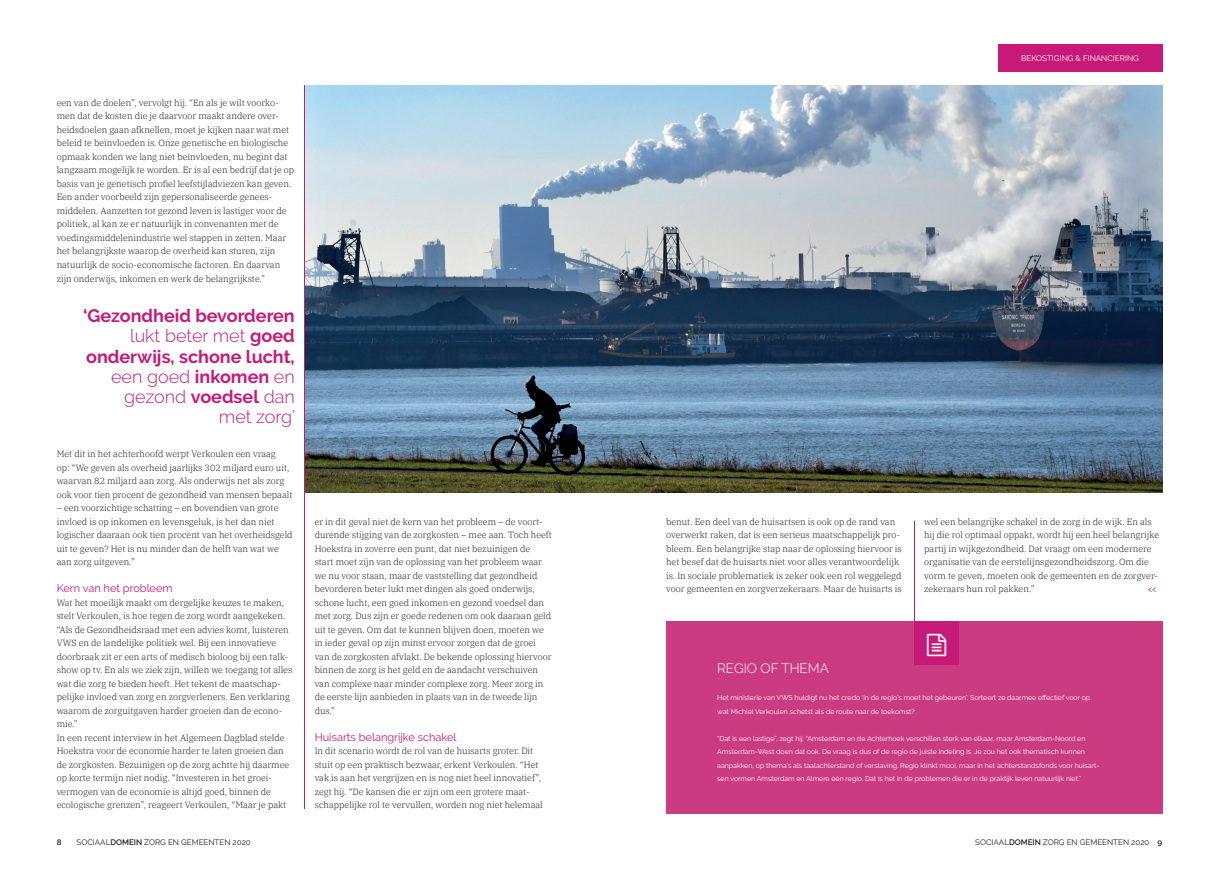
<style>
.page{position:relative;width:1219px;height:871px;background:#fff}
.page>*{position:absolute;margin:0;border:0;box-sizing:border-box;transform-origin:0 0}
.t1{font:700 18px/20.2px "Raleway";color:#c71a78;text-align:right}
.t2{font:300 13.5px "Raleway";color:#fff}
.t3{font:11px "Raleway";color:#c71a78}
.t4{font:300 9px/13.5px "IBM Plex Serif";color:#231f20}
.t5{font:9px "Raleway";color:#c71a78}
.t6{font:8px "Raleway";color:#231f20}
.t7{font:8px "Raleway";color:#fff}
.t8{font:600 8px "Raleway";color:#231f20}
.t9{font:7px/13.5px "Raleway";color:#fff}
.s1{font-weight:300}
.s2{font-weight:600}
</style>
<div class="page">
<div style="left:666px;top:621px;width:496px;height:193px;background:#cb3b82"></div>
<img style="left:305px;top:85px;width:857px;height:407px">
<div style="left:998px;top:44px;width:164px;height:27px;background:#c71a78"></div>
<hr style="left:914px;top:520px;width:1px;height:145px;background:#c71a78">
<hr style="left:304px;top:85px;width:1px;height:723px;background:#c71a78">
<div style="left:915px;top:621px;width:44px;height:44px;background:#c71a78"></div>
<p class="t4" style="left:57px;top:95px;width:239px">een van de doelen”, vervolgt hij. “En als je wilt voorko&shy;men dat de kosten die je daarvoor maakt andere over&shy;heidsdoelen gaan afknellen, moet je kijken naar wat met beleid te beïnvloeden is. Onze genetische en biologische opmaak konden we lang niet beïnvloeden, nu begint dat langzaam mogelijk te worden. Er is al een bedrijf dat je op basis van je genetisch profiel leefstijladviezen kan geven.<br>Een ander voorbeeld zijn gepersonaliseerde genees&shy;middelen. Aanzetten tot gezond leven is lastiger voor de politiek, al kan ze er natuurlijk in convenanten met de voedingsmiddelenindustrie wel stappen in zetten. Maar het belangrijkste waarop de overheid kan sturen, zijn natuurlijk de socio-economische factoren. En daarvan zijn onderwijs, inkomen en werk de belangrijkste.”</p>
<h1 class="t1" style="left:83px;top:306px;width:214px">‘Gezondheid bevorderen <span class="s1">lukt beter met</span> goed onderwijs, schone lucht, <span class="s1">een goed</span> inkomen <span class="s1">en gezond</span> voedsel <span class="s1">dan<br>met zorg’</span></h1>
<p class="t4" style="left:57px;top:446px;width:237px">Met dit in het achterhoofd werpt Verkoulen een vraag<br>op: “We geven als overheid jaarlijks 302 miljard euro uit, waarvan 82 miljard aan zorg. Als onderwijs net als zorg ook voor tien procent de gezondheid van mensen bepaalt</p>
<p class="t4" style="left:57px;top:500px;width:237px">– een voorzichtige schatting – en bovendien van grote invloed is op inkomen en levensgeluk, is het dan niet logischer daaraan ook tien procent van het overheidsgeld uit te geven? Het is nu minder dan de helft van wat we aan zorg uitgeven.”</p>
<p class="t3" style="left:57px;top:582px;width:117px">Kern van het probleem</p>
<p class="t4" style="left:57px;top:595px;width:237px">Wat het moeilijk maakt om dergelijke keuzes te maken, stelt Verkoulen, is hoe tegen de zorg wordt aangekeken. “Als de Gezondheidsraad met een advies komt, luisteren VWS en de landelijke politiek wel. Bij een innovatieve doorbraak zit er een arts of medisch bioloog bij een talk&shy;show op tv. En als we ziek zijn, willen we toegang tot alles wat die zorg te bieden heeft. Het tekent de maatschap&shy;pelijke invloed van zorg en zorgverleners. Een verklaring waarom de zorguitgaven harder groeien dan de econo&shy;mie.”<br>In een recent interview in het Algemeen Dagblad stelde Hoekstra voor de economie harder te laten groeien dan de zorgkosten. Bezuinigen op de zorg achtte hij daarmee op korte termijn niet nodig. “Investeren in het groei&shy;vermogen van de economie is altijd goed, binnen de ecologische grenzen”, reageert Verkoulen, “Maar je pakt</p>
<p class="t4" style="left:315px;top:514px;width:239px">er in dit geval niet de kern van het probleem – de voort&shy;durende stijging van de zorgkosten – mee aan. Toch heeft Hoekstra in zoverre een punt, dat niet bezuinigen de<br>start moet zijn van de oplossing van het probleem waar we nu voor staan, maar de vaststelling dat gezondheid bevorderen beter lukt met dingen als goed onderwijs, schone lucht, een goed inkomen en gezond voedsel dan met zorg. Dus zijn er goede redenen om ook daaraan geld uit te geven. Om dat te kunnen blijven doen, moeten we in ieder geval op zijn minst ervoor zorgen dat de groei van de zorgkosten afvlakt. De bekende oplossing hiervoor binnen de zorg is het geld en de aandacht verschuiven van complexe naar minder complexe zorg. Meer zorg in de eerste lijn aanbieden in plaats van in de tweede lijn dus.”</p>
<p class="t3" style="left:315px;top:730px;width:143px">Huisarts belangrijke schakel</p>
<p class="t4" style="left:315px;top:743px;width:230px">In dit scenario wordt de rol van de huisarts groter. Dit stuit op een praktisch bezwaar, erkent Verkoulen. “Het vak is aan het vergrijzen en is nog niet heel innovatief”, zegt hij. “De kansen die er zijn om een grotere maat&shy;schappelijke rol te vervullen, worden nog niet helemaal</p>
<p class="t7" style="left:1021px;top:54px;width:119px">BEKOSTIGING &amp; FINANCIERING</p>
<p class="t4" style="left:666px;top:514px;width:237px">benut. Een deel van de huisartsen is ook op de rand van overwerkt raken, dat is een serieus maatschappelijk pro&shy;bleem. Een belangrijke stap naar de oplossing hiervoor is het besef dat de huisarts niet voor alles verantwoordelijk is. In sociale problematiek is zeker ook een rol weggelegd voor gemeenten en zorgverzekeraars. Maar de huisarts is</p>
<p class="t4" style="left:924px;top:514px;width:236px">wel een belangrijke schakel in de zorg in de wijk. En als hij die rol optimaal oppakt, wordt hij een heel belangrijke partij in wijkgezondheid. Dat vraagt om een modernere organisatie van de eerstelijnsgezondheidszorg. Om die vorm te geven, moeten ook de gemeenten en de zorgver&shy;zekeraars hun rol pakken.”</p>
<p class="t5" style="left:1148px;top:583px;width:10px">&lt;&lt;</p>
<h2 class="t2" style="left:717px;top:660px;width:113px">REGIO OF THEMA</h2>
<p class="t9" style="left:717px;top:691px;width:375px">Het ministerie van VWS huldigt nu het credo ‘in de regio’s moet het gebeuren’. Sorteert ze daarmee effectief voor op wat Michiel Verkoulen schetst als de route naar de toekomst?</p>
<p class="t9" style="left:717px;top:731px;width:384px">“Dat is een lastige”, zegt hij. “Amsterdam en de Achterhoek verschillen sterk van elkaar, maar Amsterdam-Noord en Amsterdam-West doen dat ook. De vraag is dus of de regio de juiste indeling is. Je zou het ook thematisch kunnen aanpakken, op thema’s als taalachterstand of verslaving. Regio klinkt mooi, maar in het achterstandsfonds voor huisart&shy;sen vormen Amsterdam en Almere één regio. Dat is het in de problemen die er in de praktijk leven natuurlijk niet.”</p>
<p class="t8" style="left:57px;top:837px;width:6px">8</p>
<p class="t6" style="left:77px;top:837px;width:176px">SOCIAAL<span class="s2">DOMEIN</span> ZORG EN GEMEENTEN 2020</p>
<p class="t6" style="left:975px;top:837px;width:189px">SOCIAAL<span class="s2">DOMEIN</span> ZORG EN GEMEENTEN 2020 <span class="s2">9</span></p>
</div>
